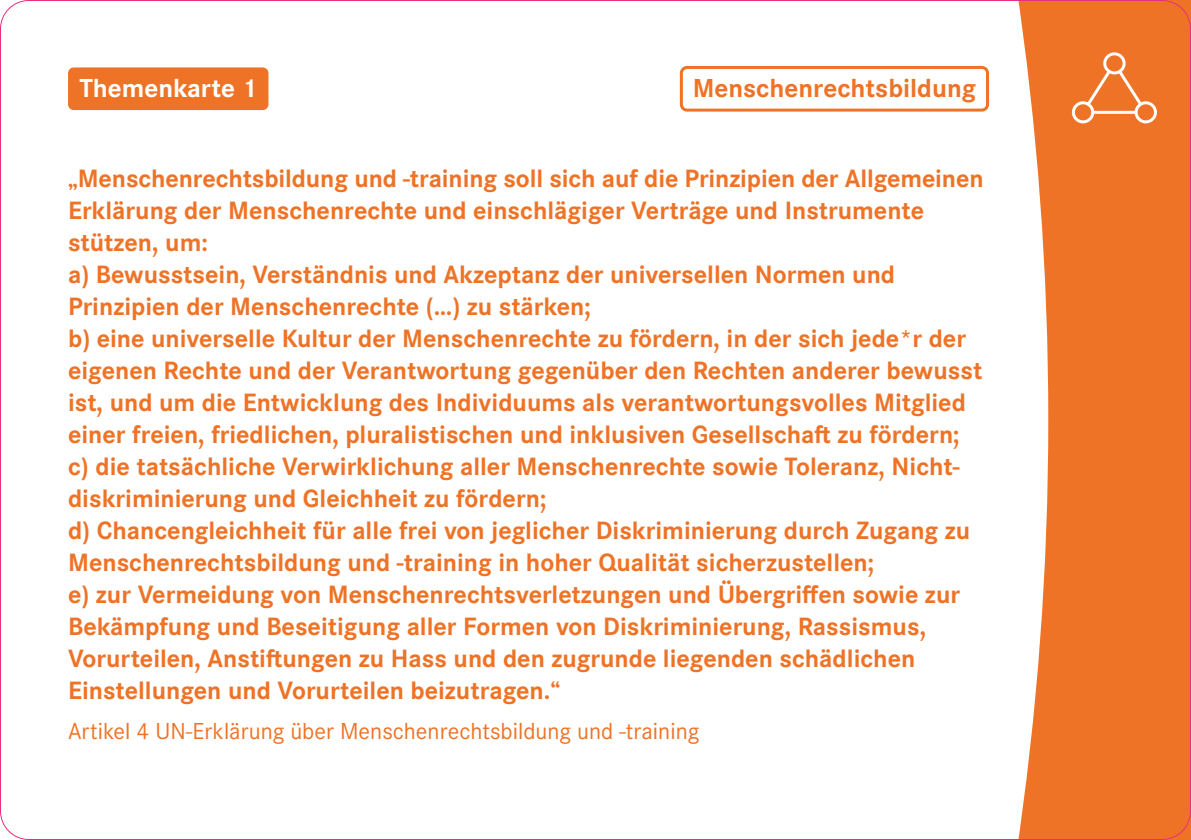
<style>
.page{position:relative;width:1191px;height:840px;background:#fff}
.page>*{position:absolute;margin:0;border:0;box-sizing:border-box;transform-origin:0 0}
.P_-_Nummer_Kopfzeile_POSITIV{font:700 27px "Corporate S";color:#ee7326}
.P_-_Nummer_Kopfzeile_POSITIV-2{font:700 27px "Corporate S";color:#fff}
.t1{font:700 26px/32px "Corporate S Pro";color:#ee7326}
.t2{font:24px "Corporate S Pro";color:#ee7326}
</style>
<div class="page">
<svg style="left:1018px;top:0;width:173px;height:839px;fill:#ee7326"></svg>
<div style="left:1103px;top:52px;width:22px;height:22px;border:3px solid #fff;border-radius:50%"></div>
<div style="left:1071px;top:101px;width:23px;height:22px;border:3px solid #fff;border-radius:50%"></div>
<div style="left:1134px;top:101px;width:23px;height:22px;border:3px solid #fff;border-radius:50%"></div>
<hr style="left:1093px;top:111px;width:42px;height:3px;background:#fff">
<svg style="left:1084px;top:68px;width:60px;height:40px"></svg>
<div style="left:680px;top:66px;width:309px;height:45px;border:3px solid #ee7326;border-radius:6px"></div>
<div style="left:68px;top:67px;width:200px;height:43px;background:#ee7326;border-radius:6px"></div>
<h1 class="P_-_Nummer_Kopfzeile_POSITIV-2" style="left:79px;top:69px;width:179px">Themenkarte 1</h1>
<h1 class="P_-_Nummer_Kopfzeile_POSITIV" style="left:692px;top:69px;width:285px">Menschenrechtsbildung</h1>
<p class="t1" style="left:68px;top:160px;width:917px">„Menschenrechtsbildung und -training soll sich auf die Prinzipien der Allgemeinen<br>Erklärung der Menschenrechte und einschlägiger Verträge und Instrumente stützen, um:</p>
<p class="t1" style="left:68px;top:256px;width:828px">a) Bewusstsein, Verständnis und Akzeptanz der universellen Normen und<br>Prinzipien der Menschenrechte (…) zu stärken;</p>
<p class="t1" style="left:68px;top:320px;width:915px">b) eine universelle Kultur der Menschenrechte zu fördern, in der sich jede*r der eigenen Rechte und der Verantwortung gegenüber den Rechten anderer bewusst ist, und um die Entwicklung des Individuums als verantwortungsvolles Mitglied einer freien, friedlichen, pluralistischen und inklusiven Gesellschaft zu fördern;</p>
<p class="t1" style="left:68px;top:448px;width:893px">c) die tatsächliche Verwirklichung aller Menschenrechte sowie Toleranz, Nicht&shy;diskriminierung und Gleichheit zu fördern;</p>
<p class="t1" style="left:68px;top:512px;width:903px">d) Chancengleichheit für alle frei von jeglicher Diskriminierung durch Zugang zu<br>Menschenrechtsbildung und -training in hoher Qualität sicherzustellen;</p>
<p class="t1" style="left:68px;top:576px;width:893px">e) zur Vermeidung von Menschenrechtsverletzungen und Übergriffen sowie zur Bekämpfung und Beseitigung aller Formen von Diskriminierung, Rassismus, Vorurteilen, Anstiftungen zu Hass und den zugrunde liegenden schädlichen Einstellungen und Vorurteilen beizutragen.“</p>
<p class="t2" style="left:68px;top:713px;width:633px">Artikel 4 UN-Erklärung über Menschenrechtsbildung und -training</p>
</div>
